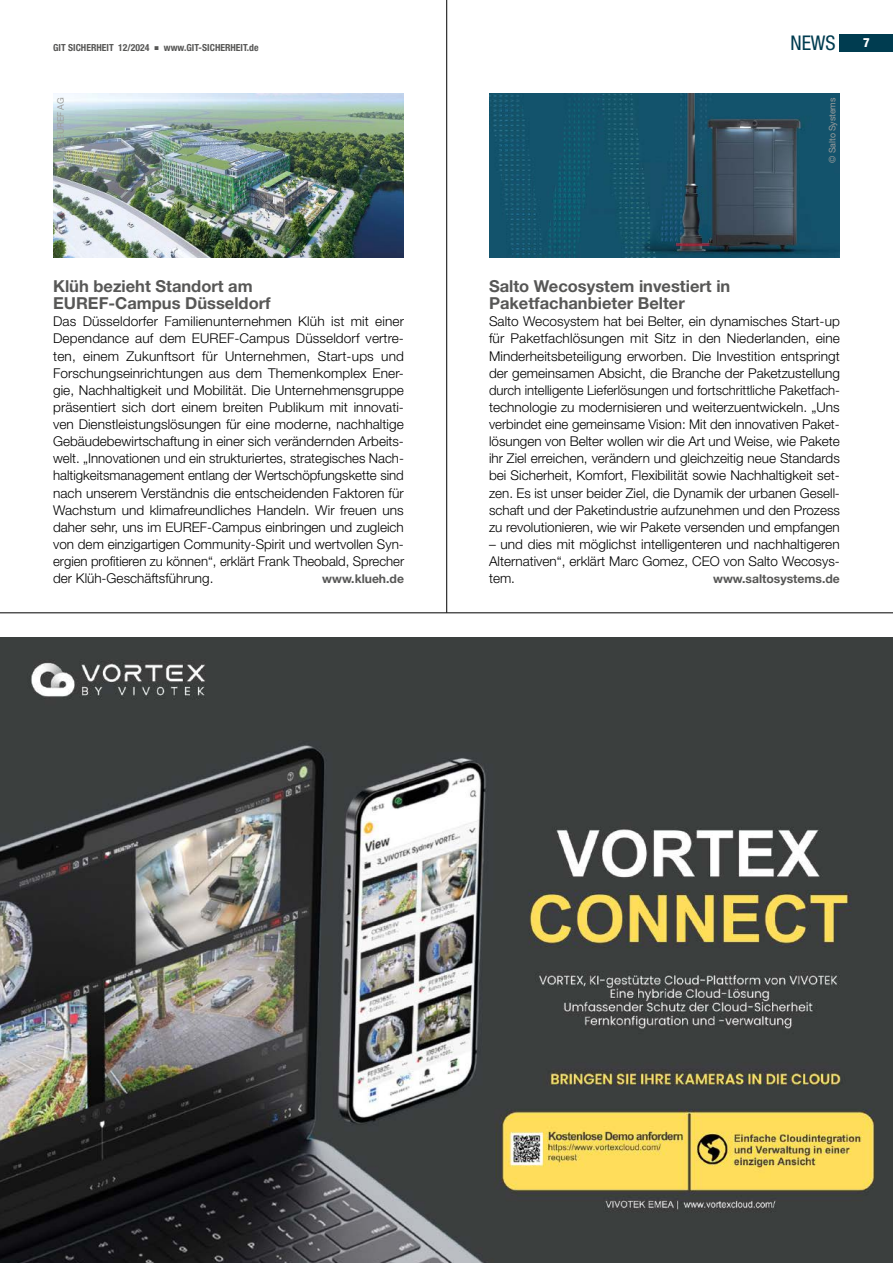
<style>
.page{position:relative;width:893px;height:1263px;background:#fff}
.page>*{position:absolute;margin:0;border:0;box-sizing:border-box;transform-origin:0 0}
.t1{font:condensed 20.25px "Helvetica Neue LT Std";color:#003c50}
.t2{font:700 16.5px/17.1px "Helvetica Neue LT Std";color:#575756}
.t3{font:300 13.5px/17.1px "Helvetica Neue LT Std";color:#000;text-align:justify}
.t4{font:800 condensed 12.75px "Helvetica Neue LT Std";color:#fff}
.t5{font:700 12.15px "Helvetica Neue LT Std";color:#575756}
.t6{font:700 condensed 9.75px "Helvetica Neue LT Std";color:#575756}
.t7{font:9px "Helvetica Neue LT Std";letter-spacing:-.01em;color:#9d9d9c}
</style>
<div class="page">
<img style="left:0;top:638px;width:893px;height:625px">
<hr style="left:446px;top:0;width:1px;height:613px;background:#000">
<hr style="left:0;top:612px;width:893px;height:1px;background:#000">
<img style="left:53px;top:94px;width:351px;height:164px">
<img style="left:489px;top:94px;width:351px;height:164px">
<div style="left:840px;top:34px;width:53px;height:17px;background:#003c50"></div>
<p class="t6" style="left:53px;top:42px;width:207px">GIT SICHERHEIT 12/2024 ▪ www.GIT-SICHERHEIT.de</p>
<h1 class="t1" style="left:791px;top:31px;width:12px">NEWS</h1>
<p class="t4" style="left:863px;top:35px;width:8px">7</p>
<p class="t7" style="left:55px;top:149px;width:53px;rotate:-90deg">© EUREF AG</p>
<p class="t7" style="left:827px;top:163px;width:67px;rotate:-90deg">© Salto Systems</p>
<p class="t2" style="left:53px;top:277px;width:219px">Klüh bezieht Standort am<br>EUREF-Campus Düsseldorf</p>
<p class="t3" style="left:53px;top:313px;width:352px">Das Düsseldorfer Familienunternehmen Klüh ist mit einer Dependance auf dem EUREF-Campus Düsseldorf vertre&shy;ten, einem Zukunftsort für Unternehmen, Start-ups und Forschungseinrichtungen aus dem Themenkomplex Ener&shy;gie, Nachhaltigkeit und Mobilität. Die Unternehmensgruppe präsentiert sich dort einem breiten Publikum mit innovati&shy;ven Dienstleistungslösungen für eine moderne, nachhaltige Gebäudebewirtschaftung in einer sich verändernden Arbeits&shy;welt. „Innovationen und ein strukturiertes, strategisches Nach&shy;haltigkeitsmanagement entlang der Wertschöpfungskette sind nach unserem Verständnis die entscheidenden Faktoren für Wachstum und klimafreundliches Handeln. Wir freuen uns daher sehr, uns im EUREF-Campus einbringen und zugleich von dem einzigartigen Community-Spirit und wertvollen Syn&shy;ergien profitieren zu können“, erklärt Frank Theobald, Sprecher der Klüh-Geschäftsführung.</p>
<p class="t5" style="left:322px;top:571px;width:83px">www.klueh.de</p>
<p class="t2" style="left:489px;top:277px;width:243px">Salto Wecosystem investiert in<br>Paketfachanbieter Belter</p>
<p class="t3" style="left:489px;top:313px;width:353px">Salto Wecosystem hat bei Belter, ein dynamisches Start-up für Paketfachlösungen mit Sitz in den Niederlanden, eine Minderheitsbeteiligung erworben. Die Investition entspringt der gemeinsamen Absicht, die Branche der Paketzustellung durch intelligente Lieferlösungen und fortschrittliche Paketfach&shy;technologie zu modernisieren und weiterzuentwickeln. „Uns verbindet eine gemeinsame Vision: Mit den innovativen Paket&shy;lösungen von Belter wollen wir die Art und Weise, wie Pakete ihr Ziel erreichen, verändern und gleichzeitig neue Standards bei Sicherheit, Komfort, Flexibilität sowie Nachhaltigkeit set&shy;zen. Es ist unser beider Ziel, die Dynamik der urbanen Gesell&shy;schaft und der Paketindustrie aufzunehmen und den Prozess zu revolutionieren, wie wir Pakete versenden und empfangen</p>
<p class="t3" style="left:489px;top:535px;width:352px">– und dies mit möglichst intelligenteren und nachhaltigeren Alternativen“, erklärt Marc Gomez, CEO von Salto Wecosys&shy;tem.</p>
<p class="t5" style="left:713px;top:571px;width:128px">www.saltosystems.de</p>
</div>
